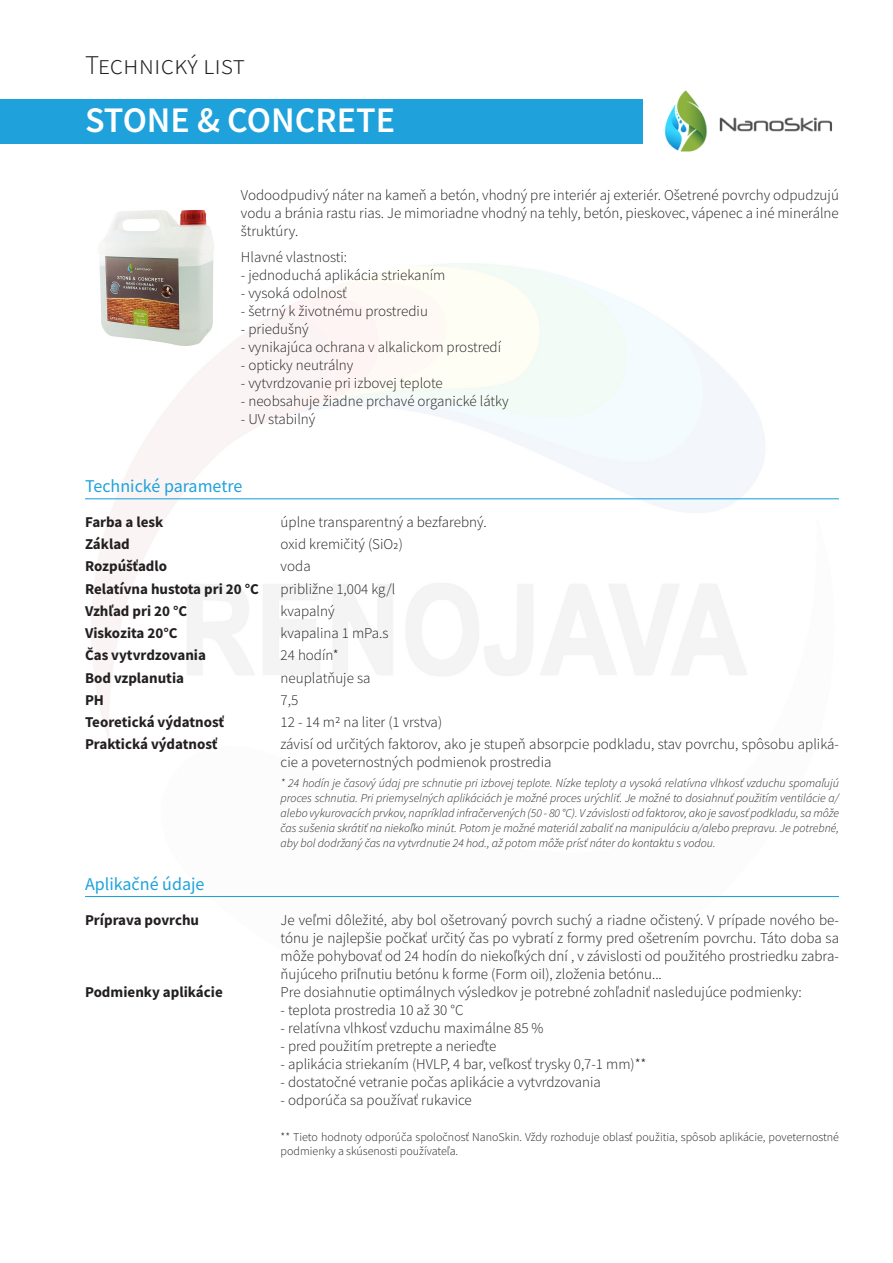
<style>
.page{position:relative;width:893px;height:1263px;background:#fff}
.page>*{position:absolute;margin:0;border:0;box-sizing:border-box;transform-origin:0 0}
.Výrobok{font:600 36px "Source Sans Pro";color:#fff}
.t1{font:300 27px "Source Sans Pro";color:#231f20}
.Sekcia{font:18px "Source Sans Pro";color:#1fa2db}
.techn_parametre{font:300 15px/18px "Source Sans Pro";color:#231f20}
.Text{font:300 15px/18px "Source Sans Pro";color:#231f20;text-align:justify}
.techn_parametre-2{font:700 15px "Source Sans Pro";color:#231f20}
.techn_parametre-3{font:italic 300 12px/15px "Source Sans Pro";color:#231f20;text-align:justify}
.techn_parametre-4{font:300 12px/14.4px "Source Sans Pro";color:#231f20}
</style>
<div class="page">
<hr style="left:85px;top:498px;width:754px;height:1px;background:#1fa2db">
<hr style="left:85px;top:896px;width:754px;height:1px;background:#1fa2db">
<div style="left:0;top:99px;width:642px;height:44px;background:#1fa2db"></div>
<img style="left:665px;top:90px;width:167px;height:62px">
<img style="left:98px;top:210px;width:116px;height:136px">
<p class="t1" style="left:85px;top:49px;width:161px">Technický list</p>
<p class="Výrobok" style="left:85px;top:97px;width:312px">STONE &amp; CONCRETE</p>
<p class="Text" style="left:241px;top:186px;width:599px">Vodoodpudivý náter na kameň a betón, vhodný pre interiér aj exteriér. Ošetrené povrchy odpudzujú vodu a bránia rastu rias. Je mimoriadne vhodný na tehly, betón, pieskovec, vápenec a iné minerálne štruktúry.</p>
<p class="Text" style="left:241px;top:248px;width:108px">Hlavné vlastnosti:</p>
<p class="Text" style="left:241px;top:266px;width:206px">- jednoduchá aplikácia striekaním</p>
<p class="Text" style="left:241px;top:284px;width:108px">- vysoká odolnosť</p>
<p class="Text" style="left:241px;top:302px;width:189px">- šetrný k životnému prostrediu</p>
<p class="Text" style="left:241px;top:320px;width:69px">- priedušný</p>
<p class="Text" style="left:241px;top:338px;width:262px">- vynikajúca ochrana v alkalickom prostredí</p>
<p class="Text" style="left:241px;top:356px;width:114px">- opticky neutrálny</p>
<p class="Text" style="left:241px;top:374px;width:203px">- vytvrdzovanie pri izbovej teplote</p>
<p class="Text" style="left:241px;top:392px;width:269px">- neobsahuje žiadne prchavé organické látky</p>
<p class="Text" style="left:241px;top:410px;width:76px">- UV stabilný</p>
<p class="Sekcia" style="left:85px;top:474px;width:159px">Technické parametre</p>
<p class="techn_parametre-2" style="left:85px;top:512px;width:80px">Farba a lesk</p>
<p class="techn_parametre" style="left:281px;top:513px;width:208px">úplne transparentný a bezfarebný.</p>
<p class="techn_parametre-2" style="left:85px;top:534px;width:46px">Základ</p>
<p class="techn_parametre" style="left:281px;top:535px;width:124px">oxid kremičitý (SiO2)</p>
<p class="techn_parametre-2" style="left:85px;top:556px;width:84px">Rozpúšťadlo</p>
<p class="techn_parametre" style="left:281px;top:557px;width:32px">voda</p>
<p class="techn_parametre-2" style="left:85px;top:578px;width:175px">Relatívna hustota pri 20 °C</p>
<p class="techn_parametre" style="left:281px;top:580px;width:116px">približne 1,004 kg/l</p>
<p class="techn_parametre-2" style="left:85px;top:601px;width:104px">Vzhľad pri 20 °C</p>
<p class="techn_parametre" style="left:281px;top:602px;width:55px">kvapalný</p>
<p class="techn_parametre-2" style="left:85px;top:623px;width:94px">Viskozita 20°C</p>
<p class="techn_parametre" style="left:281px;top:624px;width:109px">kvapalina 1 mPa.s</p>
<p class="techn_parametre-2" style="left:85px;top:645px;width:122px">Čas vytvrdzovania</p>
<p class="techn_parametre" style="left:281px;top:646px;width:60px">24 hodín*</p>
<p class="techn_parametre-2" style="left:85px;top:667px;width:100px">Bod vzplanutia</p>
<p class="techn_parametre" style="left:281px;top:669px;width:91px">neuplatňuje sa</p>
<p class="techn_parametre-2" style="left:85px;top:690px;width:21px">PH</p>
<p class="techn_parametre" style="left:281px;top:691px;width:19px">7,5</p>
<p class="techn_parametre-2" style="left:85px;top:712px;width:141px">Teoretická výdatnosť</p>
<p class="techn_parametre" style="left:281px;top:713px;width:163px">12 - 14 m2 na liter (1 vrstva)</p>
<p class="techn_parametre-2" style="left:85px;top:734px;width:134px">Praktická výdatnosť</p>
<p class="techn_parametre" style="left:281px;top:735px;width:560px">závisí od určitých faktorov, ako je stupeň absorpcie podkladu, stav povrchu, spôsobu apliká&shy;cie a poveternostných podmienok prostredia</p>
<p class="techn_parametre-3" style="left:281px;top:775px;width:560px">* 24 hodín je časový údaj pre schnutie pri izbovej teplote. Nízke teploty a vysoká relatívna vlhkosť vzduchu spomaľujú proces schnutia. Pri priemyselných aplikáciách je možné proces urýchliť. Je možné to dosiahnuť použitím ventilácie a/ alebo vykurovacích prvkov, napríklad infračervených (50 - 80 °C). V závislosti od faktorov, ako je savosť podkladu, sa môže čas sušenia skrátiť na niekoľko minút. Potom je možné materiál zabaliť na manipuláciu a/alebo prepravu. Je potrebné, aby bol dodržaný čas na vytvrdnutie 24 hod., až potom môže prísť náter do kontaktu s vodou.</p>
<p class="Sekcia" style="left:85px;top:872px;width:121px">Aplikačné údaje</p>
<p class="techn_parametre-2" style="left:85px;top:909px;width:116px">Príprava povrchu</p>
<p class="techn_parametre" style="left:281px;top:911px;width:560px;text-align:justify">Je veľmi dôležité, aby bol ošetrovaný povrch suchý a riadne očistený. V prípade nového be&shy;tónu je najlepšie počkať určitý čas po vybratí z formy pred ošetrením povrchu. Táto doba sa môže pohybovať od 24 hodín do niekoľkých dní , v závislosti od použitého prostriedku zabra&shy;ňujúceho priľnutiu betónu k forme (Form oil), zloženia betónu...</p>
<p class="techn_parametre-2" style="left:85px;top:981px;width:139px">Podmienky aplikácie</p>
<p class="techn_parametre" style="left:281px;top:983px;width:522px">Pre dosiahnutie optimálnych výsledkov je potrebné zohľadniť nasledujúce podmienky:</p>
<p class="techn_parametre" style="left:281px;top:1001px;width:184px">- teplota prostredia 10 až 30 °C</p>
<p class="techn_parametre" style="left:281px;top:1019px;width:264px">- relatívna vlhkosť vzduchu maximálne 85 %</p>
<p class="techn_parametre" style="left:281px;top:1037px;width:217px">- pred použitím pretrepte a nerieďte</p>
<p class="techn_parametre" style="left:281px;top:1055px;width:367px">- aplikácia striekaním (HVLP, 4 bar, veľkosť trysky 0,7-1 mm)**</p>
<p class="techn_parametre" style="left:281px;top:1073px;width:322px">- dostatočné vetranie počas aplikácie a vytvrdzovania</p>
<p class="techn_parametre" style="left:281px;top:1091px;width:193px">- odporúča sa používať rukavice</p>
<p class="techn_parametre-4" style="left:281px;top:1129px;width:560px">** Tieto hodnoty odporúča spoločnosť NanoSkin. Vždy rozhoduje oblasť použitia, spôsob aplikácie, poveternostné podmienky a skúsenosti používateľa.</p>
</div>
